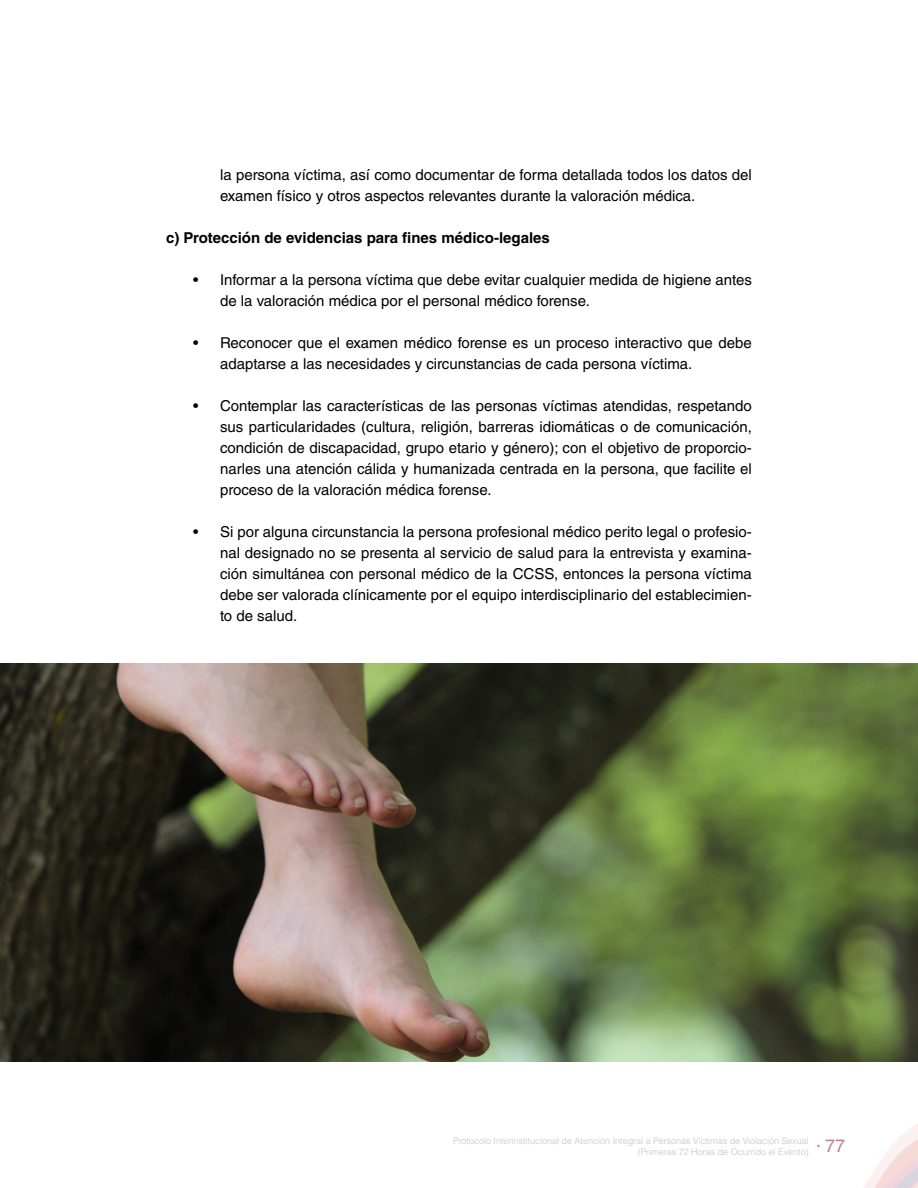
<style>
.page{position:relative;width:918px;height:1188px;background:#fff}
.page>*{position:absolute;margin:0;border:0;box-sizing:border-box;transform-origin:0 0}
.t1{font:18px "Helvetica LT Std";color:#c87e85}
.t2{font:15px/21px "Helvetica LT Std";color:#000}
.t3{font:700 15px "Helvetica LT Std";color:#000}
.t4{font:300 9px/10.5px "Helvetica LT Std";color:#c7becd;text-align:right}
</style>
<div class="page">
<svg style="left:864px;top:1124px;width:54px;height:64px"></svg>
<img style="left:0;top:663px;width:918px;height:399px">
<p class="t2" style="left:220px;top:164px;width:533px">la persona víctima, así como documentar de forma detallada todos los datos del examen físico y otros aspectos relevantes durante la valoración médica.</p>
<p class="t3" style="left:166px;top:229px;width:385px">c) Protección de evidencias para fines médico-legales</p>
<p class="t2" style="left:220px;top:269px;width:533px;text-indent:-27px">• Informar a la persona víctima que debe evitar cualquier medida de higiene antes de la valoración médica por el personal médico forense.</p>
<p class="t2" style="left:220px;top:332px;width:533px;text-indent:-27px">• Reconocer que el examen médico forense es un proceso interactivo que debe adaptarse a las necesidades y circunstancias de cada persona víctima.</p>
<p class="t2" style="left:220px;top:395px;width:533px;text-align:justify;text-indent:-27px">• Contemplar las características de las personas víctimas atendidas, respetando sus particularidades (cultura, religión, barreras idiomáticas o de comunicación, condición de discapacidad, grupo etario y género); con el objetivo de proporcio&shy;narles una atención cálida y humanizada centrada en la persona, que facilite el proceso de la valoración médica forense.</p>
<p class="t2" style="left:220px;top:521px;width:533px;text-align:justify;text-indent:-27px">• Si por alguna circunstancia la persona profesional médico perito legal o profesio&shy;nal designado no se presenta al servicio de salud para la entrevista y examina&shy;ción simultánea con personal médico de la CCSS, entonces la persona víctima debe ser valorada clínicamente por el equipo interdisciplinario del establecimien&shy;to de salud.</p>
<p class="t4" style="left:453px;top:1136px;width:357px">Protocolo Interinstitucional de Atención Integral a Personas Víctimas de Violación Sexual (Primeras 72 Horas de Ocurrido el Evento)</p>
<p class="t1" style="left:825px;top:1136px;width:22px">77</p>
</div>
